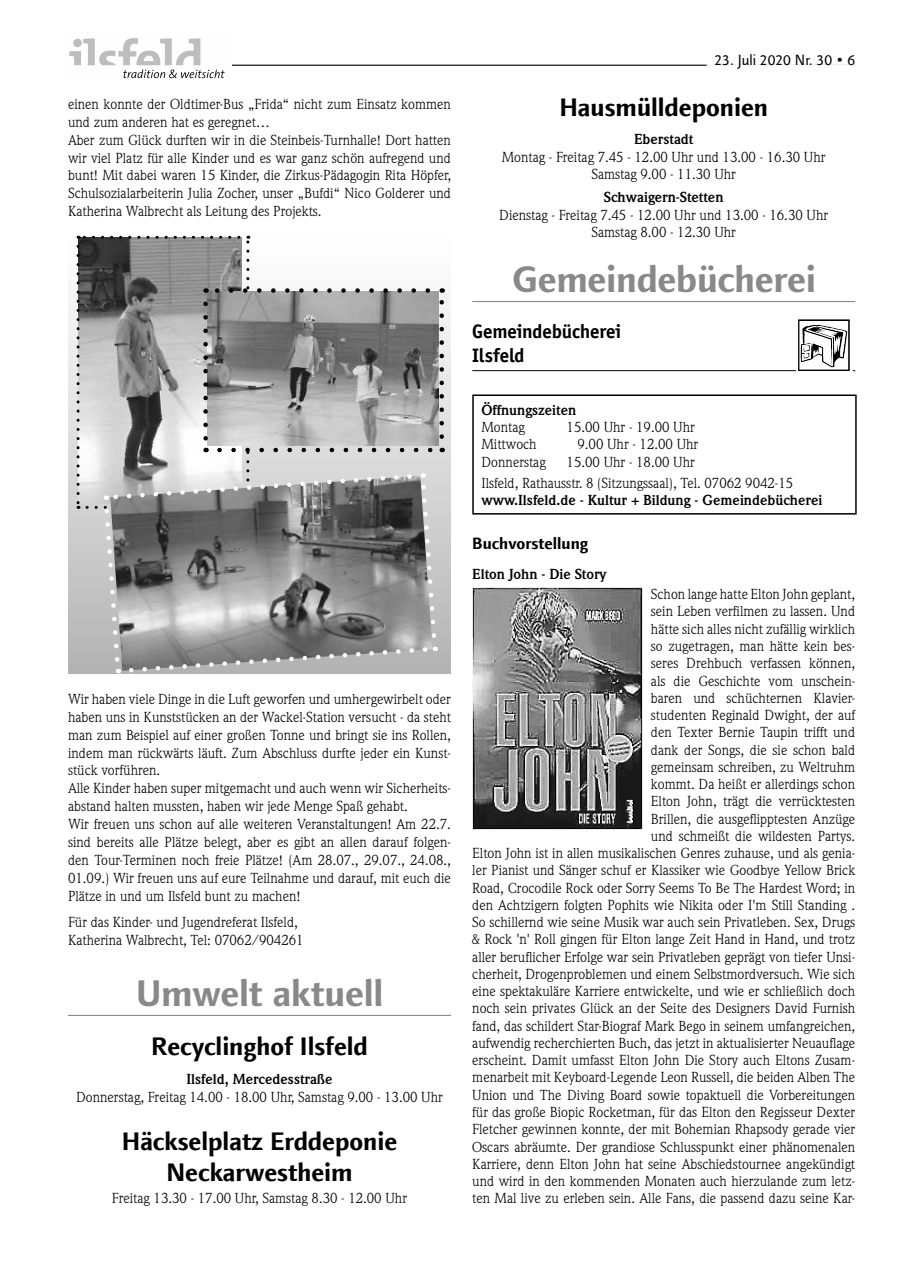
<style>
.page{position:relative;width:902px;height:1280px;background:#fff}
.page>*{position:absolute;margin:0;border:0;box-sizing:border-box;transform-origin:0 0}
.t1{font:700 37.5px "Linotype Finnegan";letter-spacing:-.005em;color:#898989}
.t2{font:700 25.5px/31.2px "Linotype Finnegan";color:#000;text-align:center}
.t3{font:700 19.5px/24px "Officina San ITC";letter-spacing:-.005em;color:#000}
.t4{font:700 16.5px "Linotype Finnegan";color:#000}
.t5{font:15px "Linotype Finnegan";color:#000}
.t6{font:14.25px/17.2px "Weidemann";color:#000}
.t7{font:700 14.25px "Weidemann";color:#000}
.s1{color:#fff}
</style>
<div class="page">
<div style="left:68px;top:222px;width:383px;height:452px;background:linear-gradient(to bottom,#fff,#b5b5b5)"></div>
<svg style="left:77px;top:236px;width:367px;height:438px;background:#9e9e9e"></svg>
<hr style="left:68px;top:1015px;width:383px;height:1px;background:#898989">
<hr style="left:472px;top:301px;width:383px;height:1px;background:#898989">
<hr style="left:472px;top:370px;width:383px;height:1px;background:#000">
<div style="left:795px;top:317px;width:56px;height:62px;background:#fefefe"></div>
<svg style="left:798px;top:319px;width:52px;height:52px"></svg>
<hr style="left:472px;top:394px;width:384px;height:2px;background:#000">
<hr style="left:472px;top:396px;width:1px;height:117px;background:#000">
<hr style="left:855px;top:396px;width:1px;height:117px;background:#000">
<hr style="left:472px;top:513px;width:384px;height:2px;background:#000">
<img style="left:472px;top:588px;width:170px;height:241px">
<hr style="left:232px;top:65px;width:623px;height:1px;background:#000">
<div style="left:706px;top:64px;width:149px;height:5px;background:#fefefe"></div>
<svg style="left:69px;top:38px;width:155px;height:40px"></svg>
<p class="t6" style="left:68px;top:95px;width:384px;line-height:17.9px">einen konnte der Oldtimer-Bus „Frida“ nicht zum Einsatz kommen und zum anderen hat es geregnet…<br>Aber zum Glück durften wir in die Steinbeis-Turnhalle! Dort hatten wir viel Platz für alle Kinder und es war ganz schön aufregend und bunt! Mit dabei waren 15 Kinder, die Zirkus-Pädagogin Rita Höpfer, Schulsozialarbeiterin Julia Zocher, unser „Bufdi“ Nico Golderer und Katherina Walbrecht als Leitung des Projekts.</p>
<p class="t6" style="left:68px;top:690px;width:384px;line-height:17.9px">Wir haben viele Dinge in die Luft geworfen und umhergewirbelt oder haben uns in Kunststücken an der Wackel-Station versucht - da steht man zum Beispiel auf einer großen Tonne und bringt sie ins Rollen, indem man rückwärts läuft. Zum Abschluss durfte jeder ein Kunst&shy;stück vorführen.<br>Alle Kinder haben super mitgemacht und auch wenn wir Sicherheits&shy;abstand halten mussten, haben wir jede Menge Spaß gehabt.<br>Wir freuen uns schon auf alle weiteren Veranstaltungen! Am 22.7. sind bereits alle Plätze belegt, aber es gibt an allen darauf folgen&shy;den Tour-Terminen noch freie Plätze! (Am 28.07., 29.07., 24.08., 01.09.) Wir freuen uns auf eure Teilnahme und darauf, mit euch die Plätze in und um Ilsfeld bunt zu machen!</p>
<p class="t6" style="left:68px;top:913px;width:237px;line-height:17.9px">Für das Kinder- und Jugendreferat Ilsfeld,<br>Katherina Walbrecht, Tel: 07062/904261</p>
<h1 class="t1" style="left:136px;top:972px;width:249px">Umwelt aktuell</h1>
<h2 class="t2" style="left:151px;top:1031px;width:218px">Recyclinghof Ilsfeld</h2>
<p class="t7" style="left:186px;top:1070px;width:147px">Ilsfeld, Mercedesstraße</p>
<p class="t6" style="left:76px;top:1088px;width:368px">Donnerstag, Freitag 14.00 - 18.00 Uhr, Samstag 9.00 - 13.00 Uhr</p>
<h2 class="t2" style="left:122px;top:1126px;width:277px">Häckselplatz Erddeponie<br>Neckarwestheim</h2>
<p class="t6" style="left:112px;top:1190px;width:296px">Freitag 13.30 - 17.00 Uhr, Samstag 8.30 - 12.00 Uhr</p>
<p class="t5" style="left:706px;top:51px;width:150px"><span class="s1">0</span>23. Juli 2020 Nr. 30 • 6</p>
<h2 class="t2" style="left:559px;top:92px;width:210px">Hausmülldeponien</h2>
<p class="t7" style="left:634px;top:131px;width:61px">Eberstadt</p>
<p class="t6" style="left:502px;top:148px;width:325px;text-align:center">Montag - Freitag 7.45 - 12.00 Uhr und 13.00 - 16.30 Uhr<br>Samstag 9.00 - 11.30 Uhr</p>
<p class="t7" style="left:604px;top:189px;width:121px">Schwaigern-Stetten</p>
<p class="t6" style="left:499px;top:206px;width:330px;text-align:center">Dienstag - Freitag 7.45 - 12.00 Uhr und 13.00 - 16.30 Uhr<br>Samstag 8.00 - 12.30 Uhr</p>
<h1 class="t1" style="left:512px;top:258px;width:305px">Gemeindebücherei</h1>
<h3 class="t3" style="left:472px;top:319px;width:151px">Gemeindebücherei<br>Ilsfeld</h3>
<p class="t7" style="left:481px;top:401px;width:96px">Öffnungszeiten</p>
<p class="t6" style="left:481px;top:418px;width:45px">Montag</p>
<p class="t6" style="left:566px;top:418px;width:130px">15.00 Uhr - 19.00 Uhr</p>
<p class="t6" style="left:481px;top:436px;width:57px">Mittwoch</p>
<p class="t6" style="left:577px;top:436px;width:122px">9.00 Uhr - 12.00 Uhr</p>
<p class="t6" style="left:481px;top:453px;width:66px">Donnerstag</p>
<p class="t6" style="left:481px;top:451px;width:313px;line-height:21.5px;text-indent:85px">15.00 Uhr - 18.00 Uhr<br>Ilsfeld, Rathausstr. 8 (Sitzungssaal), Tel. 07062 9042-15</p>
<p class="t7" style="left:481px;top:492px;width:342px">www.Ilsfeld.de - Kultur + Bildung - Gemeindebücherei</p>
<p class="t4" style="left:472px;top:534px;width:117px">Buchvorstellung</p>
<p class="t7" style="left:472px;top:566px;width:136px">Elton John - Die Story</p>
<p class="t6" style="left:472px;top:586px;width:384px;text-align:right">Schon lange hatte Elton John geplant,<br>sein Leben verfilmen zu lassen. Und<br>hätte sich alles nicht zufällig wirklich<br>so zugetragen, man hätte kein bes-<br>seres Drehbuch verfassen können,<br>als die Geschichte vom unschein-<br>baren und schüchternen Klavier-<br>studenten Reginald Dwight, der auf<br>den Texter Bernie Taupin trifft und<br>dank der Songs, die sie schon bald<br>gemeinsam schreiben, zu Weltruhm<br>kommt. Da heißt er allerdings schon<br>Elton John, trägt die verrücktesten<br>Brillen, die ausgeflipptesten Anzüge<br>und schmeißt die wildesten Partys.<br>Elton John ist in allen musikalischen Genres zuhause, und als genia&shy;ler Pianist und Sänger schuf er Klassiker wie Goodbye Yellow Brick Road, Crocodile Rock oder Sorry Seems To Be The Hardest Word; in den Achtzigern folgten Pophits wie Nikita oder I'm Still Standing .<br>So schillernd wie seine Musik war auch sein Privatleben. Sex, Drugs &amp; Rock 'n' Roll gingen für Elton lange Zeit Hand in Hand, und trotz aller beruflicher Erfolge war sein Privatleben geprägt von tiefer Unsi&shy;cherheit, Drogenproblemen und einem Selbstmordversuch. Wie sich eine spektakuläre Karriere entwickelte, und wie er schließlich doch noch sein privates Glück an der Seite des Designers David Furnish fand, das schildert Star-Biograf Mark Bego in seinem umfangreichen, aufwendig recherchierten Buch, das jetzt in aktualisierter Neuauflage erscheint. Damit umfasst Elton John Die Story auch Eltons Zusam&shy;menarbeit mit Keyboard-Legende Leon Russell, die beiden Alben The Union und The Diving Board sowie topaktuell die Vorbereitungen für das große Biopic Rocketman, für das Elton den Regisseur Dexter Fletcher gewinnen konnte, der mit Bohemian Rhapsody gerade vier Oscars abräumte. Der grandiose Schlusspunkt einer phänomenalen Karriere, denn Elton John hat seine Abschiedstournee angekündigt und wird in den kommenden Monaten auch hierzulande zum letz&shy;ten Mal live zu erleben sein. Alle Fans, die passend dazu seine Kar-</p>
</div>
